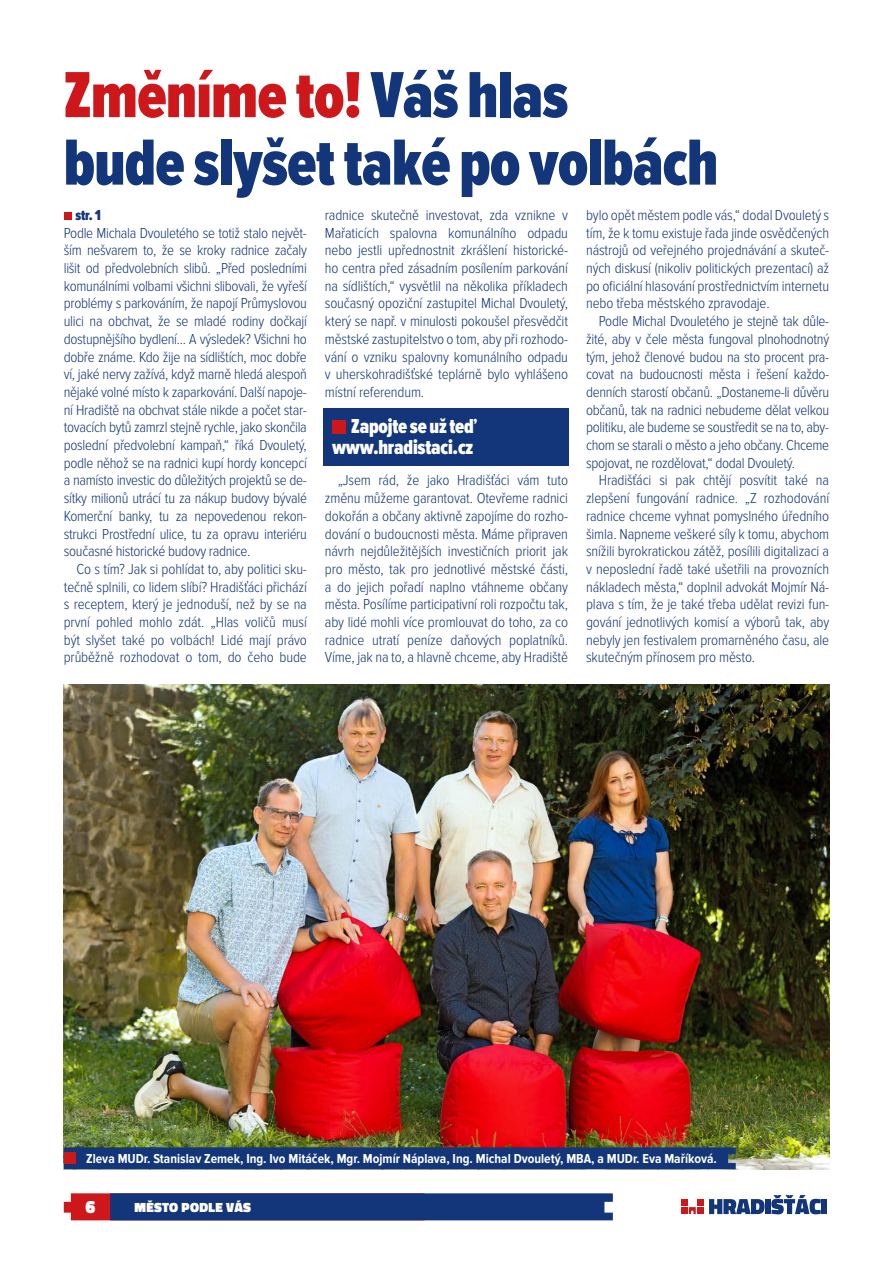
<style>
.page{position:relative;width:893px;height:1263px;background:#fff}
.page>*{position:absolute;margin:0;border:0;box-sizing:border-box;transform-origin:0 0}
.t1{font:900 67.5px/67.5px "Proxima Nova Ex Cn";letter-spacing:-.01em;color:#13357a}
.t2{font:900 21px/20.7px "Proxima Nova Ex Cn";letter-spacing:-.01em;color:#fff;text-align:right}
.t3{font:900 18px "Titillium";color:#fff}
.t4{font:300 15px/17.7px "Proxima Nova Cond";letter-spacing:-.01em;color:#13357a;text-align:justify}
.t5{font:900 15px "Proxima Nova Ex Cn";color:#13357a}
.t6{font:700 13.5px "Proxima Nova Cond";color:#fff}
.t7{font:900 13.5px "Titillium";letter-spacing:.02em;color:#fff}
.s1{color:#cd171a}
</style>
<div class="page">
<div style="left:681px;top:1207px;width:7px;height:7px;background:#cd171a"></div>
<div style="left:697px;top:1207px;width:7px;height:7px;background:#cd171a"></div>
<div style="left:681px;top:1199px;width:7px;height:7px;background:#cd171a"></div>
<div style="left:697px;top:1199px;width:7px;height:7px;background:#cd171a"></div>
<svg style="left:689px;top:1207px;width:7px;height:7px"></svg>
<div style="left:821px;top:1199px;width:6px;height:15px;background:#13357a"></div>
<svg style="left:771px;top:1195px;width:50px;height:19px"></svg>
<div style="left:765px;top:1199px;width:6px;height:15px;background:#13357a"></div>
<svg style="left:709px;top:1199px;width:56px;height:15px"></svg>
<svg style="left:64px;top:1193px;width:549px;height:27px;background:#273775"></svg>
<div style="left:64px;top:212px;width:8px;height:8px;background:#cd171a"></div>
<img style="left:64px;top:685px;width:765px;height:484px">
<div style="left:64px;top:1147px;width:672px;height:22px;background:#13357a"></div>
<div style="left:64px;top:1152px;width:12px;height:11px;background:#cd171a"></div>
<div style="left:323px;top:408px;width:246px;height:57px;background:#13357a"></div>
<div style="left:332px;top:420px;width:13px;height:13px;background:#cd171a"></div>
<h1 class="t1" style="left:64px;top:64px;width:656px"><span class="s1">Změníme to!</span> Váš hlas<br>bude slyšet také po volbách</h1>
<p class="t5" style="left:76px;top:208px;width:27px">str. 1</p>
<p class="t4" style="left:64px;top:224px;width:245px">Podle Michala Dvouletého se totiž stalo největ&shy;ším nešvarem to, že se kroky radnice začaly lišit od předvolebních slibů. „Před posledními komunálními volbami všichni slibovali, že vyřeší problémy s parkováním, že napojí Průmyslovou ulici na obchvat, že se mladé rodiny dočkají dostupnějšího bydlení... A výsledek? Všichni ho dobře známe. Kdo žije na sídlištích, moc dobře ví, jaké nervy zažívá, když marně hledá alespoň nějaké volné místo k zaparkování. Další napoje&shy;ní Hradiště na obchvat stále nikde a počet star&shy;tovacích bytů zamrzl stejně rychle, jako skončila poslední předvolební kampaň,“ říká Dvouletý, podle něhož se na radnici kupí hordy koncepcí a namísto investic do důležitých projektů se de&shy;sítky milionů utrácí tu za nákup budovy bývalé Komerční banky, tu za nepovedenou rekon&shy;strukci Prostřední ulice, tu za opravu interiéru současné historické budovy radnice.</p>
<p class="t4" style="left:64px;top:560px;width:245px;text-indent:13px">Co s tím? Jak si pohlídat to, aby politici sku&shy;tečně splnili, co lidem slíbí? Hradišťáci přichází s receptem, který je jednoduší, než by se na první pohled mohlo zdát. „Hlas voličů musí být slyšet také po volbách! Lidé mají právo průběžně rozhodovat o tom, do čeho bude</p>
<p class="t4" style="left:325px;top:206px;width:245px">radnice skutečně investovat, zda vznikne v Mařaticích spalovna komunálního odpadu nebo jestli upřednostnit zkrášlení historické&shy;ho centra před zásadním posílením parkování na sídlištích,“ vysvětlil na několika příkladech současný opoziční zastupitel Michal Dvouletý, který se např. v minulosti pokoušel přesvědčit městské zastupitelstvo o tom, aby při rozhodo&shy;vání o vzniku spalovny komunálního odpadu v uherskohradišťské teplárně bylo vyhlášeno místní referendum.</p>
<h2 class="t2" style="left:332px;top:417px;width:146px">Zapojte se už teď www.hradistaci.cz</h2>
<p class="t4" style="left:325px;top:472px;width:245px;text-indent:13px">„Jsem rád, že jako Hradišťáci vám tuto změnu můžeme garantovat. Otevřeme radnici dokořán a občany aktivně zapojíme do rozho&shy;dování o budoucnosti města. Máme připraven návrh nejdůležitějších investičních priorit jak pro město, tak pro jednotlivé městské části, a do jejich pořadí naplno vtáhneme občany města. Posílíme participativní roli rozpočtu tak, aby lidé mohli více promlouvat do toho, za co radnice utratí peníze daňových poplatníků.<br>Víme, jak na to, a hlavně chceme, aby Hradiště</p>
<p class="t4" style="left:586px;top:206px;width:245px">bylo opět městem podle vás,“ dodal Dvouletý s tím, že k tomu existuje řada jinde osvědčených nástrojů od veřejného projednávání a skuteč&shy;ných diskusí (nikoliv politických prezentací) až po oficiální hlasování prostřednictvím internetu nebo třeba městského zpravodaje.</p>
<p class="t4" style="left:586px;top:313px;width:245px;text-indent:13px">Podle Michal Dvouletého je stejně tak důle&shy;žité, aby v čele města fungoval plnohodnotný tým, jehož členové budou na sto procent pra&shy;covat na budoucnosti města i řešení každo&shy;denních starostí občanů. „Dostaneme-li důvěru občanů, tak na radnici nebudeme dělat velkou politiku, ale budeme se soustředit se na to, aby&shy;chom se starali o město a jeho občany. Chceme spojovat, ne rozdělovat,“ dodal Dvouletý.</p>
<p class="t4" style="left:586px;top:472px;width:245px;text-indent:13px">Hradišťáci si pak chtějí posvítit také na zlepšení fungování radnice. „Z rozhodování radnice chceme vyhnat pomyslného úředního šimla. Napneme veškeré síly k tomu, abychom snížili byrokratickou zátěž, posílili digitalizaci a v neposlední řadě také ušetřili na provozních nákladech města,“ doplnil advokát Mojmír Ná&shy;plava s tím, že je také třeba udělat revizi fun&shy;gování jednotlivých komisí a výborů tak, aby nebyly jen festivalem promarněného času, ale skutečným přínosem pro město.</p>
<p class="t6" style="left:86px;top:1151px;width:632px">Zleva MUDr. Stanislav Zemek, Ing. Ivo Mitáček, Mgr. Mojmír Náplava, Ing. Michal Dvouletý, MBA, a MUDr. Eva Maříková.</p>
<p class="t3" style="left:86px;top:1193px;width:11px">6</p>
<p class="t7" style="left:135px;top:1197px;width:118px">MĚSTO PODLE VÁS</p>
</div>
